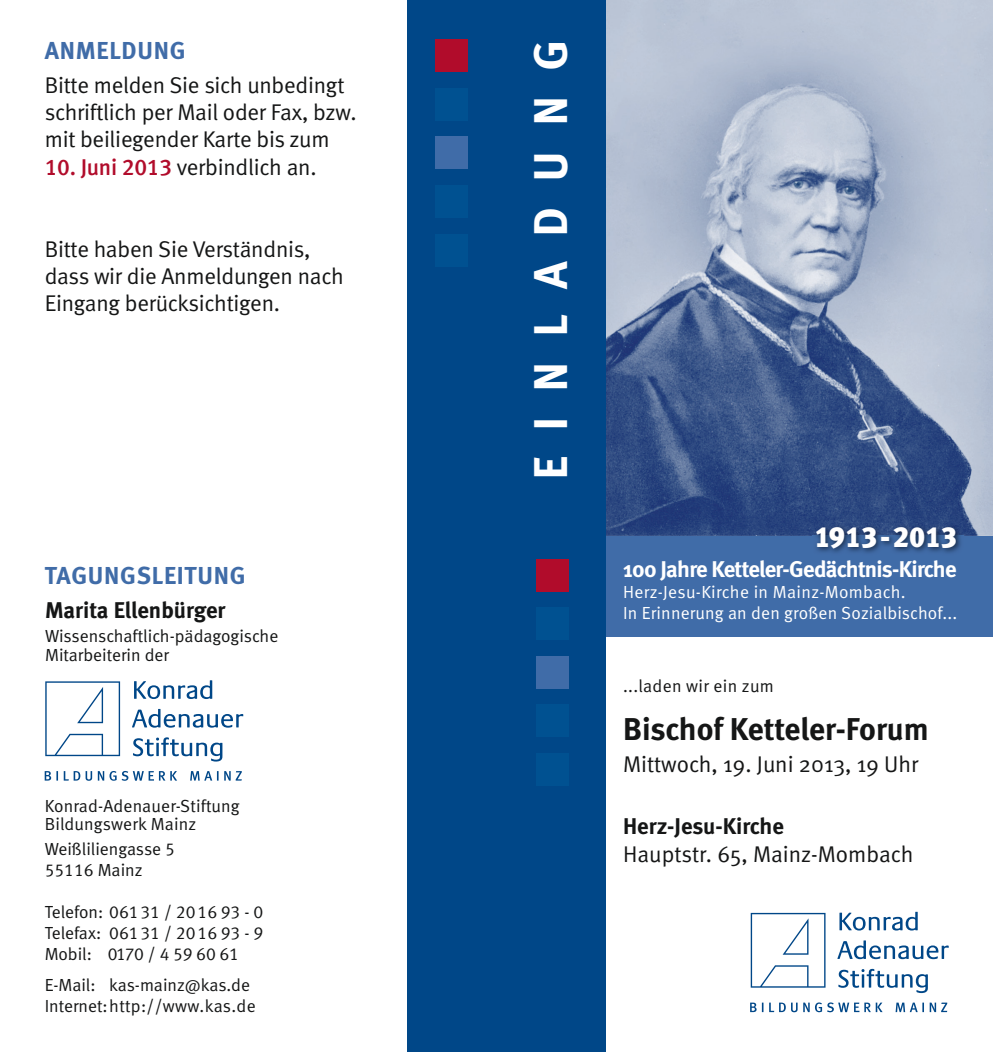
<style>
.page{position:relative;width:993px;height:1052px;background:#fff}
.page>*{position:absolute;margin:0;border:0;box-sizing:border-box;transform-origin:0 0}
.t1{font:47.25px "Meta Bold Caps";letter-spacing:.525em;color:#fff}
.t2{font:700 31.5px "Meta";color:#151616}
.t3{font:28.88px "Meta Black Lf";color:#fff}
.t4{font:700 24.5px "Meta";letter-spacing:.03em;color:#406ca8}
.t5{font:22.75px/27.3px "Meta Normal";letter-spacing:-.01em;color:#151616}
.t6{font:700 22.75px "Meta";letter-spacing:-.03em;color:#fff}
.t7{font:700 22.75px "Meta";color:#151616}
.t8{font:17.5px/21px "Meta Normal LF";color:#151616}
.t9{font:17.5px/21px "Meta Normal";letter-spacing:.01em;color:#fff}
.t10{font:17.5px "Meta Normal LF";letter-spacing:.02em;color:#151616}
.s1{font-family:"Meta Medium LF";color:#b10c2b}
</style>
<div class="page">
<img style="left:605px;top:0;width:387px;height:536px">
<div style="left:584px;top:536px;width:408px;height:100px;background:#406ca8"></div>
<div style="left:407px;top:0;width:198px;height:1052px;background:#004788"></div>
<img style="left:812px;top:523px;width:150px;height:30px">
<svg style="left:839px;top:912px;width:78px;height:18px"></svg>
<svg style="left:837px;top:940px;width:111px;height:19px"></svg>
<svg style="left:838px;top:969px;width:89px;height:24px"></svg>
<svg style="left:750px;top:913px;width:75px;height:74px"></svg>
<svg style="left:750px;top:1002px;width:196px;height:10px"></svg>
<div style="left:536px;top:656px;width:32px;height:32px;background:#406ca8"></div>
<div style="left:536px;top:607px;width:32px;height:33px;background:#005191"></div>
<div style="left:536px;top:559px;width:32px;height:32px;background:#b10c2b"></div>
<div style="left:536px;top:704px;width:32px;height:33px;background:#005191"></div>
<div style="left:536px;top:753px;width:32px;height:32px;background:#005191"></div>
<div style="left:435px;top:137px;width:32px;height:32px;background:#406ca8"></div>
<div style="left:435px;top:88px;width:32px;height:33px;background:#005191"></div>
<div style="left:435px;top:40px;width:32px;height:32px;background:#b10c2b"></div>
<div style="left:435px;top:185px;width:32px;height:33px;background:#005191"></div>
<div style="left:435px;top:234px;width:32px;height:32px;background:#005191"></div>
<svg style="left:134px;top:680px;width:78px;height:19px"></svg>
<svg style="left:132px;top:709px;width:111px;height:18px"></svg>
<svg style="left:133px;top:737px;width:89px;height:24px"></svg>
<svg style="left:45px;top:681px;width:75px;height:75px"></svg>
<svg style="left:45px;top:771px;width:197px;height:10px"></svg>
<p class="t4" style="left:45px;top:35px;width:142px">ANMELDUNG</p>
<p class="t5" style="left:45px;top:71px;width:313px">Bitte melden Sie sich unbedingt schriftlich per Mail oder Fax, bzw. mit beiliegender Karte bis zum</p>
<p class="t5" style="left:45px;top:153px;width:273px"><span class="s1">10. Juni 2013</span> verbindlich an.</p>
<p class="t5" style="left:45px;top:235px;width:300px">Bitte haben Sie Verständnis, dass wir die Anmeldungen nach<br>Eingang berücksichtigen.</p>
<p class="t4" style="left:45px;top:561px;width:202px">TAGUNGSLEITUNG</p>
<p class="t7" style="left:45px;top:596px;width:182px">Marita Ellenbürger</p>
<p class="t8" style="left:45px;top:626px;width:235px;line-height:19.2px">Wissenschaftlich-pädagogische<br>Mitarbeiterin der</p>
<p class="t8" style="left:45px;top:796px;width:196px;line-height:18.4px">Konrad-Adenauer-Stiftung<br>Bildungswerk Mainz</p>
<p class="t8" style="left:45px;top:838px;width:132px">Weißliliengasse 5<br>55116 Mainz</p>
<p class="t8" style="left:45px;top:901px;width:220px;text-align:justify">Telefon: 06131 / 20 16 93 - 0<br>Telefax: 06131 / 20 16 93 - 9<br>Mobil: 0170 / 4 59 60 61</p>
<p class="t8" style="left:45px;top:974px;width:212px">E-Mail: kas-mainz@kas.de<br>Internet: http://www.kas.de</p>
<h1 class="t1" style="left:522px;top:480px;width:442px;rotate:-90deg">EINLADUNG</h1>
<p class="t3" style="left:814px;top:520px;width:144px">1913-2013</p>
<p class="t6" style="left:623px;top:555px;width:335px">100 Jahre Ketteler-Gedächtnis-Kirche</p>
<p class="t9" style="left:623px;top:581px;width:335px">Herz-Jesu-Kirche in Mainz-Mombach.<br>In Erinnerung an den großen Sozialbischof...</p>
<p class="t10" style="left:623px;top:676px;width:152px">...laden wir ein zum</p>
<h2 class="t2" style="left:623px;top:710px;width:307px">Bischof Ketteler-Forum</h2>
<p class="t5" style="left:623px;top:750px;width:296px">Mittwoch, 19. Juni 2013, 19 Uhr</p>
<p class="t7" style="left:623px;top:813px;width:162px">Herz-Jesu-Kirche</p>
<p class="t5" style="left:623px;top:840px;width:292px">Hauptstr. 65, Mainz-Mombach</p>
</div>
